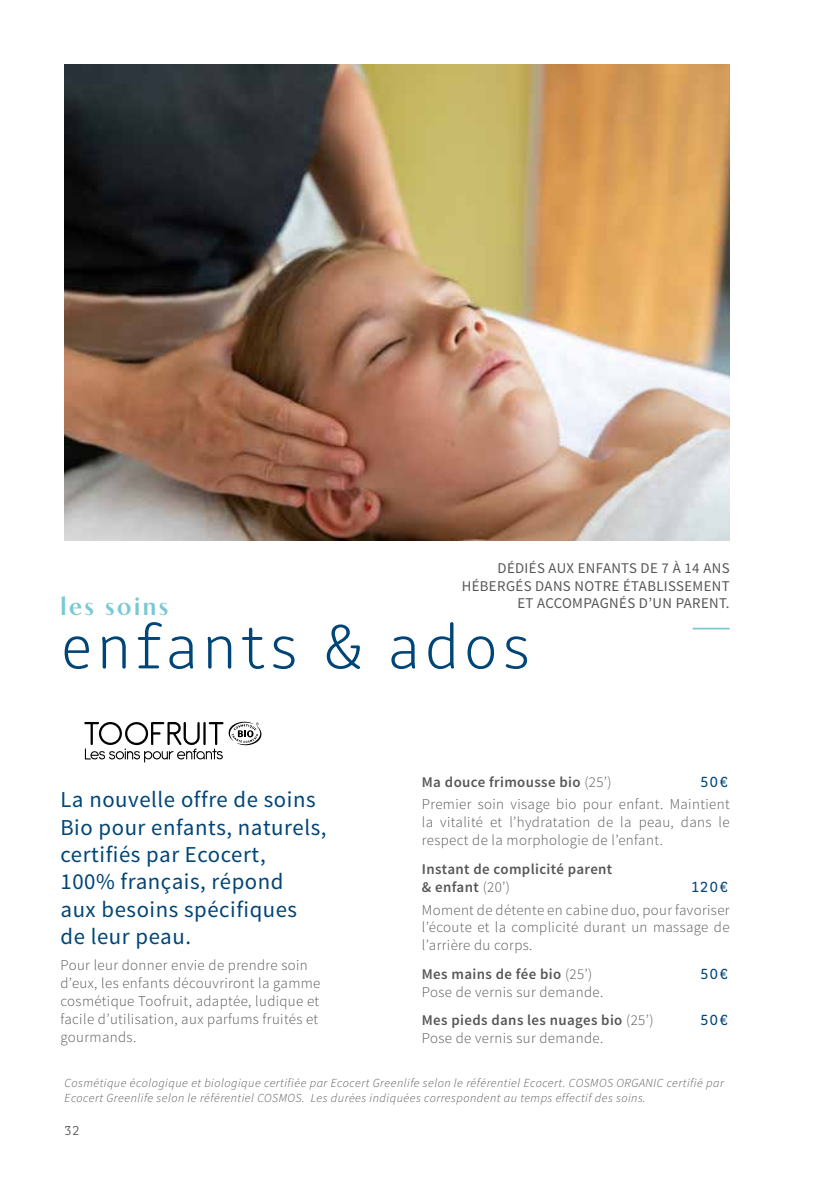
<style>
.page{position:relative;width:819px;height:1191px;background:#fff}
.page>*{position:absolute;margin:0;border:0;box-sizing:border-box;transform-origin:0 0}
.t1{font:65.62px "Clone Rounded El";letter-spacing:.06em;color:#004577}
.t2{font:600 26.25px "Contralto Small";letter-spacing:.1em;color:#7ac9d2}
.t3{font:22.75px/27.3px "Source Sans Pro";letter-spacing:.025em;color:#004577}
.t4{font:15.75px "Clone Rounded";letter-spacing:.08em;color:#004577}
.t5{font:300 14.88px/17.8px "Source Sans Pro";letter-spacing:.025em;color:#575756;text-align:justify}
.t6{font:600 14.88px/17.8px "Source Sans Pro";letter-spacing:.025em;color:#575756}
.t7{font:14.88px/17.8px "Source Sans Pro";letter-spacing:.025em;color:#575756;text-align:right}
.t8{font:300 14px "Clone Rounded";color:#575756}
.t9{font:italic 300 12.25px/14.7px "Source Sans Pro";letter-spacing:.04em;color:#575756}
.s1{font-weight:300}
.s2{font-weight:600}
</style>
<div class="page">
<img style="left:64px;top:64px;width:665px;height:477px">
<hr style="left:692px;top:628px;width:37px;height:1px;background:#7ac9d2">
<svg style="left:84px;top:721px;width:178px;height:41px"></svg>
<p class="t7" style="left:462px;top:559px;width:269px">DÉDIÉS AUX ENFANTS DE 7 À 14 ANS<br>HÉBERGÉS DANS NOTRE ÉTABLISSEMENT<br>ET ACCOMPAGNÉS D’UN PARENT.</p>
<h2 class="t2" style="left:60px;top:586px;width:109px">les soins</h2>
<h1 class="t1" style="left:60px;top:601px;width:472px">enfants &amp; ados</h1>
<p class="t6" style="left:422px;top:773px;width:191px">Ma douce frimousse bio <span class="s1">(25’)</span></p>
<p class="t4" style="left:700px;top:769px;width:29px">50€</p>
<p class="t5" style="left:422px;top:795px;width:309px">Premier soin visage bio pour enfant. Maintient la vitalité et l’hydratation de la peau, dans le respect de la morphologie de l’enfant.</p>
<p class="t6" style="left:422px;top:860px;width:192px">Instant de complicité parent &amp; enfant <span class="s1">(20’)</span></p>
<h3 class="t3" style="left:60px;top:786px;width:267px">La nouvelle offre de soins<br>Bio pour enfants, naturels, certifiés par Ecocert,<br>100% français, répond<br>aux besoins spécifiques de leur peau.</h3>
<p class="t5" style="left:60px;top:956px;width:261px;text-align:left">Pour leur donner envie de prendre soin d’eux, les enfants découvriront la gamme cosmétique Toofruit, adaptée, ludique et facile d’utilisation, aux parfums fruités et gourmands.</p>
<p class="t9" style="left:64px;top:1076px;width:660px">Cosmétique écologique et biologique certifiée par Ecocert Greenlife selon le référentiel Ecocert. COSMOS ORGANIC certifié par<br>Ecocert Greenlife selon le référentiel COSMOS. Les durées indiquées correspondent au temps effectif des soins.</p>
<p class="t4" style="left:692px;top:874px;width:38px">120€</p>
<p class="t5" style="left:422px;top:900px;width:309px">Moment de détente en cabine duo, pour favoriser l’écoute et la complicité durant un massage de l’arrière du corps.</p>
<p class="t6" style="left:422px;top:965px;width:172px">Mes mains de fée bio <span class="s1">(25’)</span></p>
<p class="t4" style="left:700px;top:961px;width:29px">50€</p>
<p class="t5" style="left:422px;top:977px;width:233px;line-height:28.3px">Pose de vernis sur demande.<br><span class="s2">Mes pieds dans les nuages bio</span> (25’)</p>
<p class="t4" style="left:700px;top:1008px;width:29px">50€</p>
<p class="t5" style="left:422px;top:1029px;width:183px">Pose de vernis sur demande.</p>
<p class="t8" style="left:64px;top:1120px;width:17px">32</p>
</div>
